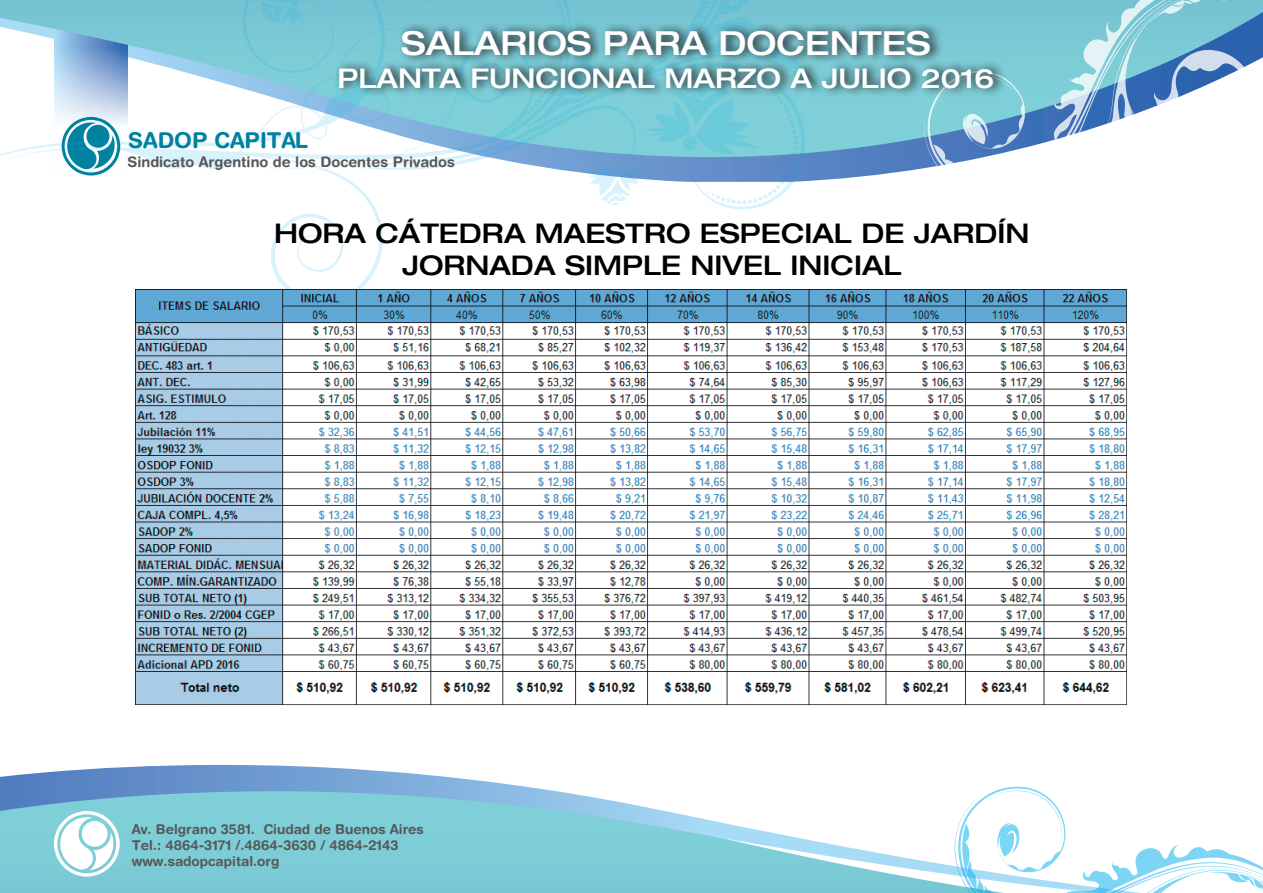
<style>
.page{position:relative;width:1263px;height:893px;background:#fff}
.page>*{position:absolute;margin:0;border:0;box-sizing:border-box;transform-origin:0 0}
.t1{font:500 expanded 33px "Helvetica 63";color:#fff}
.t2{font:500 expanded 27px/32.4px "Helvetica 63";color:#000;text-align:center}
.t3{font:500 expanded 27px "Helvetica 63";color:#fff}
.t4{font:700 21.9px "Helvetica Rounded";color:#0081a0}
.t5{font:700 14.55px "Helvetica Rounded";color:#57585a}
.t6{font:700 13.65px/16.4px "Helvetica Rounded";color:#57585a}
</style>
<div class="page">
<svg style="left:826px;top:0;width:437px;height:157px;background:#79c0d3"></svg>
<svg style="left:923px;top:0;width:170px;height:169px;background:#8ac1d7"></svg>
<svg style="left:934px;top:74px;width:87px;height:33px"></svg>
<svg style="left:1093px;top:0;width:166px;height:157px"></svg>
<svg style="left:0;top:0;width:574px;height:290px"></svg>
<svg style="left:311px;top:0;width:515px;height:211px"></svg>
<svg style="left:234px;top:0;width:588px;height:205px"></svg>
<svg style="left:0;top:765px;width:948px;height:128px"></svg>
<svg style="left:54px;top:811px;width:66px;height:66px"></svg>
<svg style="left:948px;top:786px;width:315px;height:107px"></svg>
<img style="left:135px;top:290px;width:992px;height:415px">
<svg style="left:335px;top:22px;width:671px;height:75px;background:#65a4ad"></svg>
<h3 class="t4" style="left:128px;top:127px;width:182px">SADOP CAPITAL</h3>
<p class="t1" style="left:401px;top:23px;width:531px">SALARIOS PARA DOCENTES</p>
<p class="t3" style="left:337px;top:61px;width:658px">PLANTA FUNCIONAL MARZO A JULIO 2016</p>
<p class="t5" style="left:127px;top:153px;width:329px">Sindicato Argentino de los Docentes Privados</p>
<p class="t2" style="left:274px;top:216px;width:757px">HORA CÁTEDRA MAESTRO ESPECIAL DE JARDÍN<br>JORNADA SIMPLE NIVEL INICIAL</p>
<p class="t6" style="left:132px;top:820px;width:294px">Av. Belgrano 3581. Ciudad de Buenos Aires<br>Tel.: 4864-3171 /.4864-3630 / 4864-2143 www.sadopcapital.org</p>
</div>
